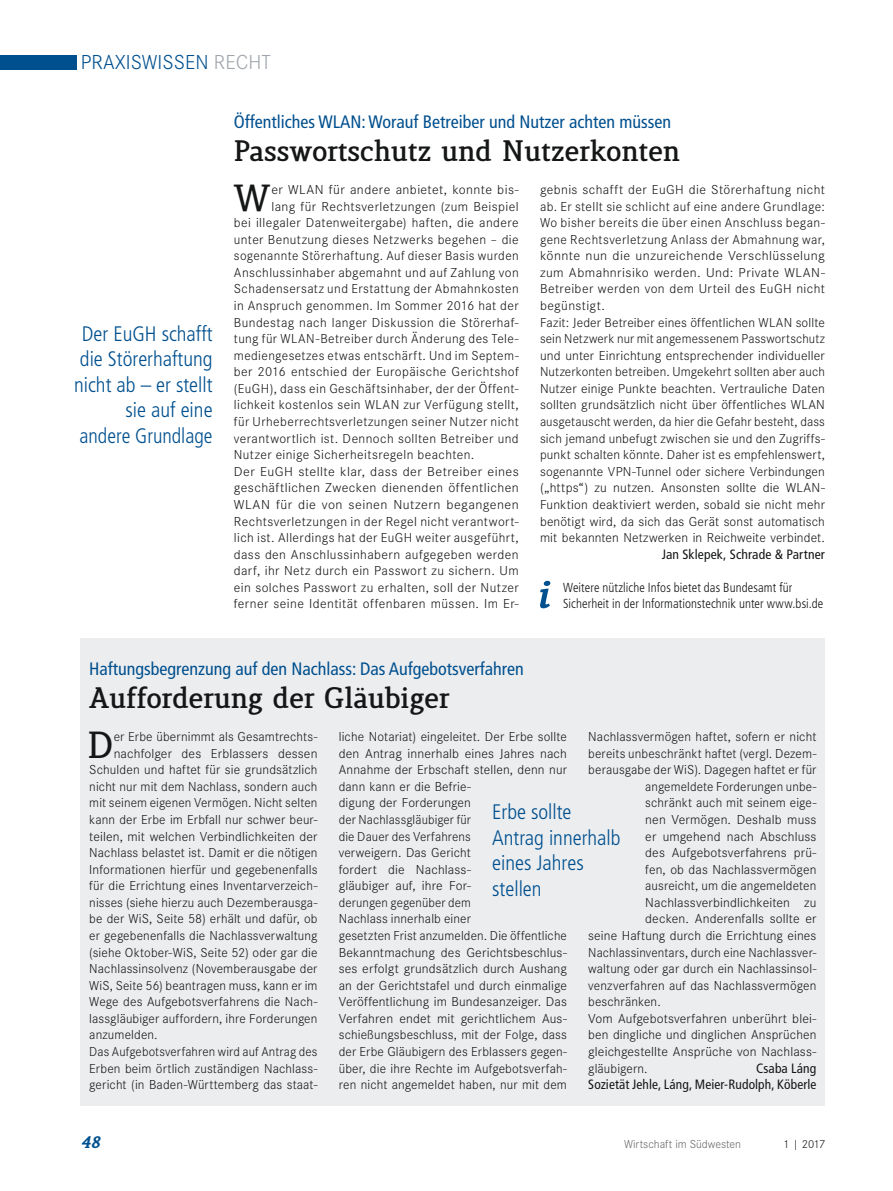
<style>
.page{position:relative;width:893px;height:1191px;background:#fff}
.page>*{position:absolute;margin:0;border:0;box-sizing:border-box;transform-origin:0 0}
.t1{font:700 36.3px "Lenga";color:#151616}
.t2{font:800 28.5px "Lenga";color:#151616}
.t3{font:300 condensed 21px/25.5px "Frutiger";color:#00508f;text-align:right}
.t4{font:300 21px "Corporate S";color:#00508f}
.t5{font:condensed 18px "Frutiger";color:#00508f}
.t6{font:italic 900 16.5px "Lenga";color:#00508f}
.t7{font:300 13.5px/16.5px "Corporate S";letter-spacing:.01em;color:#151616}
.t8{font:300 13.5px "Corporate S";letter-spacing:.03em;color:#151616}
.t9{font:300 13.5px "Corporate S";letter-spacing:.03em;color:#151616;scale:1.06 1}
.t10{font:condensed 13.5px/16.5px "Frutiger";letter-spacing:.01em;color:#151616;text-align:right}
.t11{font:300 13.5px "Corporate S";letter-spacing:.03em;color:#151616;scale:1.05 1}
.t12{font:300 13.5px "Corporate S";letter-spacing:.03em;color:#151616;scale:1.04 1}
.t13{font:300 condensed 13.05px/16.5px "Frutiger";letter-spacing:.005em;color:#151616}
.t14{font:300 12px "Corporate S";color:#686867}
.t15{font:300 12px "Corporate S";color:#151616}
.s1{color:#9fa5ac}
</style>
<div class="page">
<div style="left:0;top:55px;width:77px;height:14px;background:#00508f"></div>
<div style="left:81px;top:638px;width:744px;height:468px;background:#ecedef"></div>
<svg style="left:540px;top:581px;width:10px;height:27px"></svg>
<h3 class="t4" style="left:81px;top:51px;width:191px">Praxiswiss en <span class="s1">RECHT</span></h3>
<h3 class="t3" style="left:74px;top:321px;width:140px">Der EuGH schafft die Störerhaftung nicht ab – er stellt sie auf eine andere Grundlage</h3>
<h3 class="t5" style="left:234px;top:111px;width:439px">Öffentliches WLAN: Worauf Betreiber und Nutzer achten müssen</h3>
<h2 class="t2" style="left:234px;top:137px;width:448px">Passwortschutz und Nutzerkonten</h2>
<h1 class="t1" style="left:233px;top:178px;width:39px">W</h1>
<p class="t12" style="left:271px;top:182px;width:239px">er WLAN für andere anbietet, konnte bis-</p>
<p class="t7" style="left:540px;top:181px;width:286px">gebnis schafft der EuGH die Störerhaftung nicht ab. Er stellt sie schlicht auf eine andere Grundlage:<br>Wo bisher bereits die über einen Anschluss began&shy;gene Rechtsverletzung Anlass der Abmahnung war, könnte nun die unzureichende Verschlüsselung zum Abmahnrisiko werden. Und: Private WLAN-Betreiber werden von dem Urteil des EuGH nicht begünstigt.<br>Fazit: Jeder Betreiber eines öffentlichen WLAN sollte sein N etzwerk nur mit angemessenem Passwortschutz und unter Einrichtung entsprechender individueller N utzerkonten betreiben. Umgekehrt sollten aber auch N utzer einige Punkte beachten. Vertrauliche Daten sollten grundsätzlich nicht über öffentliches WLAN ausgetauscht werden, da hier die Gefahr besteht, dass sich jemand unbefugt zwischen sie und den Zugriffs&shy;punkt schalten könnte. Daher ist es empfehlenswert, sogenannte VPN-Tunnel oder sichere Verbindungen („https“) zu nutzen. Ansonsten sollte die WLAN-Funktion deaktiviert werden, sobald sie nicht mehr benötigt wird, da sich das Gerät sonst automatisch mit bekannten N etzwerken in Reichweite verbindet.</p>
<p class="t10" style="left:662px;top:546px;width:165px">Jan Sklepek, Schrade &amp; Partner</p>
<p class="t13" style="left:563px;top:579px;width:262px">Weitere nützliche Infos bietet das Bundesamt für<br>Sicherheit in der Informationstechnik unter www.bsi.de</p>
<p class="t8" style="left:271px;top:198px;width:249px">lang für Rechtsverletzungen (zum Beispiel</p>
<p class="t8" style="left:234px;top:215px;width:286px">bei illegaler Datenweitergabe) haften, die andere</p>
<p class="t8" style="left:234px;top:232px;width:286px">unter Benutzung dieses N etzwerks begehen – die</p>
<p class="t8" style="left:234px;top:248px;width:286px">sogenannte Störerhaftung. Auf dieser Basis wurden</p>
<p class="t8" style="left:234px;top:265px;width:286px">Anschlussinhaber abgemahnt und auf Zahlung von</p>
<p class="t8" style="left:234px;top:281px;width:286px">Schadensersatz und Erstattung der Abmahnkosten</p>
<p class="t8" style="left:234px;top:298px;width:286px">in Anspruch genommen. I m Sommer 2016 hat der</p>
<p class="t8" style="left:234px;top:314px;width:286px">Bundestag nach langer Diskussion die Störerhaf-</p>
<p class="t8" style="left:234px;top:331px;width:286px">tung für WLAN-Betreiber durch Änderung des Tele-</p>
<p class="t8" style="left:234px;top:348px;width:286px">mediengesetzes etwas entschärft. Und im Septem-</p>
<p class="t8" style="left:234px;top:364px;width:286px">ber 2016 entschied der Europäische Gerichtshof</p>
<p class="t8" style="left:234px;top:381px;width:286px">(EuGH), dass ein Geschäftsinhaber, der der Öffent-</p>
<p class="t8" style="left:234px;top:397px;width:286px">lichkeit kostenlos sein WLAN zur Verfügung stellt,</p>
<p class="t8" style="left:234px;top:414px;width:286px">für Urheberrechtsverletzungen seiner N utzer nicht</p>
<p class="t8" style="left:234px;top:430px;width:286px">verantwortlich ist. Dennoch sollten Betreiber und</p>
<p class="t8" style="left:234px;top:447px;width:242px">N utzer einige Sicherheitsregeln beachten.</p>
<p class="t9" style="left:234px;top:464px;width:270px">Der EuGH stellte klar, dass der Betreiber eines</p>
<p class="t11" style="left:234px;top:480px;width:273px">geschäftlichen Zwecken dienenden öffentlichen</p>
<p class="t9" style="left:234px;top:497px;width:270px">WLAN für die von seinen N utzern begangenen</p>
<p class="t8" style="left:234px;top:513px;width:286px">Rechtsverletzungen in der Regel nicht verantwort-</p>
<p class="t8" style="left:234px;top:530px;width:286px">lich ist. Allerdings hat der EuGH weiter ausgeführt,</p>
<p class="t8" style="left:234px;top:546px;width:286px">dass den Anschlussinhabern aufgegeben werden</p>
<p class="t8" style="left:234px;top:563px;width:286px">darf, ihr N etz durch ein Passwort zu sichern. Um</p>
<p class="t8" style="left:234px;top:580px;width:286px">ein solches Passwort zu erhalten, soll der N utzer</p>
<p class="t8" style="left:234px;top:596px;width:286px">ferner seine I dentität offenbaren müssen. I m Er-</p>
<h3 class="t5" style="left:89px;top:658px;width:436px">Haftungsbegrenzung auf den Nachlass: Das Aufgebotsverfahren</h3>
<h2 class="t2" style="left:89px;top:684px;width:362px">Aufforderung der Gläubiger</h2>
<h1 class="t1" style="left:87px;top:725px;width:27px">D</h1>
<p class="t7" style="left:114px;top:728px;width:205px">er Erbe übernimmt als Gesamtrechts-</p>
<p class="t7" style="left:339px;top:728px;width:230px">liche N otariat) eingeleitet. Der Erbe sollte den Antrag innerhalb eines Jahres nach Annahme der Erbschaft stellen, denn nur dann kann er die Befrie-<br>digung der Forderungen<br>der Nachlassgläubiger für<br>die Dauer des Verfahrens<br>verweigern. Das Gericht<br>fordert die Nachlass-<br>gläubiger auf, ihre For-<br>derungen gegenüber dem<br>Nachlass innerhalb einer<br>gesetzten Frist anzumelden. Die öffentliche Bekanntmachung des Gerichtsbeschlus&shy;ses erfolgt grundsätzlich durch Aushang an der Gerichtstafel und durch einmalige Veröffentlichung im Bundesanzeiger. Das Verfahren endet mit gerichtlichem Aus&shy;schießungsbeschluss, mit der Folge, dass der Erbe Gläubigern des Erblassers gegen&shy;über, die ihre Rechte im Aufgebotsverfah&shy;ren nicht angemeldet haben, nur mit dem</p>
<p class="t7" style="left:588px;top:728px;width:230px">N achlassvermögen haftet, sofern er nicht</p>
<p class="t7" style="left:114px;top:745px;width:205px">nachfolger des Erblassers dessen</p>
<p class="t7" style="left:89px;top:761px;width:230px">Schulden und haftet für sie grundsätzlich</p>
<p class="t7" style="left:89px;top:778px;width:230px">nicht nur mit dem Nachlass, sondern auch</p>
<p class="t7" style="left:89px;top:794px;width:230px">mit seinem eigenen Vermögen. N icht selten</p>
<p class="t7" style="left:89px;top:811px;width:230px">kann der Erbe im Erbfall nur schwer beur-</p>
<p class="t7" style="left:89px;top:828px;width:230px">teilen, mit welchen Verbindlichkeiten der</p>
<p class="t7" style="left:89px;top:844px;width:230px">N achlass belastet ist. Damit er die nötigen</p>
<p class="t7" style="left:89px;top:861px;width:230px">I nformationen hierfür und gegebenenfalls</p>
<p class="t7" style="left:89px;top:877px;width:230px">für die Errichtung eines I nventarverzeich-</p>
<p class="t7" style="left:89px;top:894px;width:230px">nisses (siehe hierzu auch Dezemberausga-</p>
<p class="t7" style="left:89px;top:911px;width:230px">be der WiS, Seite 58) erhält und dafür, ob</p>
<p class="t7" style="left:89px;top:927px;width:230px">er gegebenenfalls die Nachlassverwaltung</p>
<p class="t7" style="left:89px;top:944px;width:230px">(siehe Oktober-WiS, Seite 52) oder gar die</p>
<p class="t7" style="left:89px;top:960px;width:230px">Nachlassinsolvenz (Novemberausgabe der</p>
<p class="t7" style="left:89px;top:977px;width:230px">WiS, Seite 56) beantragen muss, kann er im</p>
<p class="t7" style="left:89px;top:993px;width:230px">Wege des Aufgebotsverfahrens die N ach-</p>
<p class="t7" style="left:89px;top:1010px;width:230px">lassgläubiger auffordern, ihre Forderungen</p>
<p class="t7" style="left:89px;top:1027px;width:70px">anzumelden.</p>
<p class="t7" style="left:89px;top:1043px;width:230px">Das Aufgebotsverfahren wird auf Antrag des</p>
<p class="t7" style="left:89px;top:1060px;width:230px">Erben beim örtlich zuständigen Nachlass-</p>
<p class="t7" style="left:89px;top:1076px;width:230px">gericht (in Baden-Württemberg das staat-</p>
<p class="t7" style="left:588px;top:745px;width:230px">bereits unbeschränkt haftet (vergl. Dezem-</p>
<p class="t7" style="left:588px;top:761px;width:230px">berausgabe der WiS). Dagegen haftet er für</p>
<p class="t7" style="left:645px;top:778px;width:173px">angemeldete Forderungen unbe-</p>
<p class="t7" style="left:645px;top:794px;width:173px">schränkt auch mit seinem eige-</p>
<p class="t7" style="left:645px;top:811px;width:173px">nen Vermögen. Deshalb muss</p>
<p class="t7" style="left:645px;top:828px;width:173px">er umgehend nach Abschluss</p>
<p class="t7" style="left:645px;top:844px;width:173px">des Aufgebotsverfahrens prü-</p>
<p class="t7" style="left:645px;top:861px;width:173px">fen, ob das Nachlassvermögen</p>
<p class="t7" style="left:645px;top:877px;width:173px">ausreicht, um die angemeldeten</p>
<p class="t7" style="left:645px;top:894px;width:173px">Nachlassverbindlichkeiten zu</p>
<p class="t7" style="left:645px;top:911px;width:173px">decken. Anderenfalls sollte er</p>
<p class="t7" style="left:588px;top:927px;width:230px">seine Haftung durch die Errichtung eines</p>
<p class="t7" style="left:588px;top:944px;width:230px">Nachlassinventars, durch eine Nachlassver-</p>
<p class="t7" style="left:588px;top:960px;width:230px">waltung oder gar durch ein Nachlassinsol-</p>
<p class="t7" style="left:588px;top:977px;width:230px">venzverfahren auf das N achlassvermögen</p>
<p class="t7" style="left:588px;top:993px;width:74px">beschränken.</p>
<p class="t7" style="left:588px;top:1010px;width:230px">Vom Aufgebotsverfahren unberührt blei-</p>
<p class="t7" style="left:588px;top:1027px;width:230px">ben dingliche und dinglichen Ansprüchen</p>
<p class="t7" style="left:588px;top:1043px;width:230px">gleichgestellte Ansprüche von Nachlass-</p>
<p class="t7" style="left:588px;top:1060px;width:61px">gläubigern.</p>
<h3 class="t3" style="left:492px;top:799px;width:130px;text-align:left">Erbe sollte<br>Antrag innerhalb eines Jahres stellen</h3>
<p class="t10" style="left:588px;top:1059px;width:230px">Csaba Láng<br>Sozietät Jehle, Láng, Meier-Rudolph, Köberle</p>
<p class="t6" style="left:81px;top:1134px;width:21px">48</p>
<p class="t14" style="left:624px;top:1137px;width:119px">Wirtschaft im Südwesten</p>
<p class="t15" style="left:784px;top:1137px;width:43px">1 | 2017</p>
</div>
